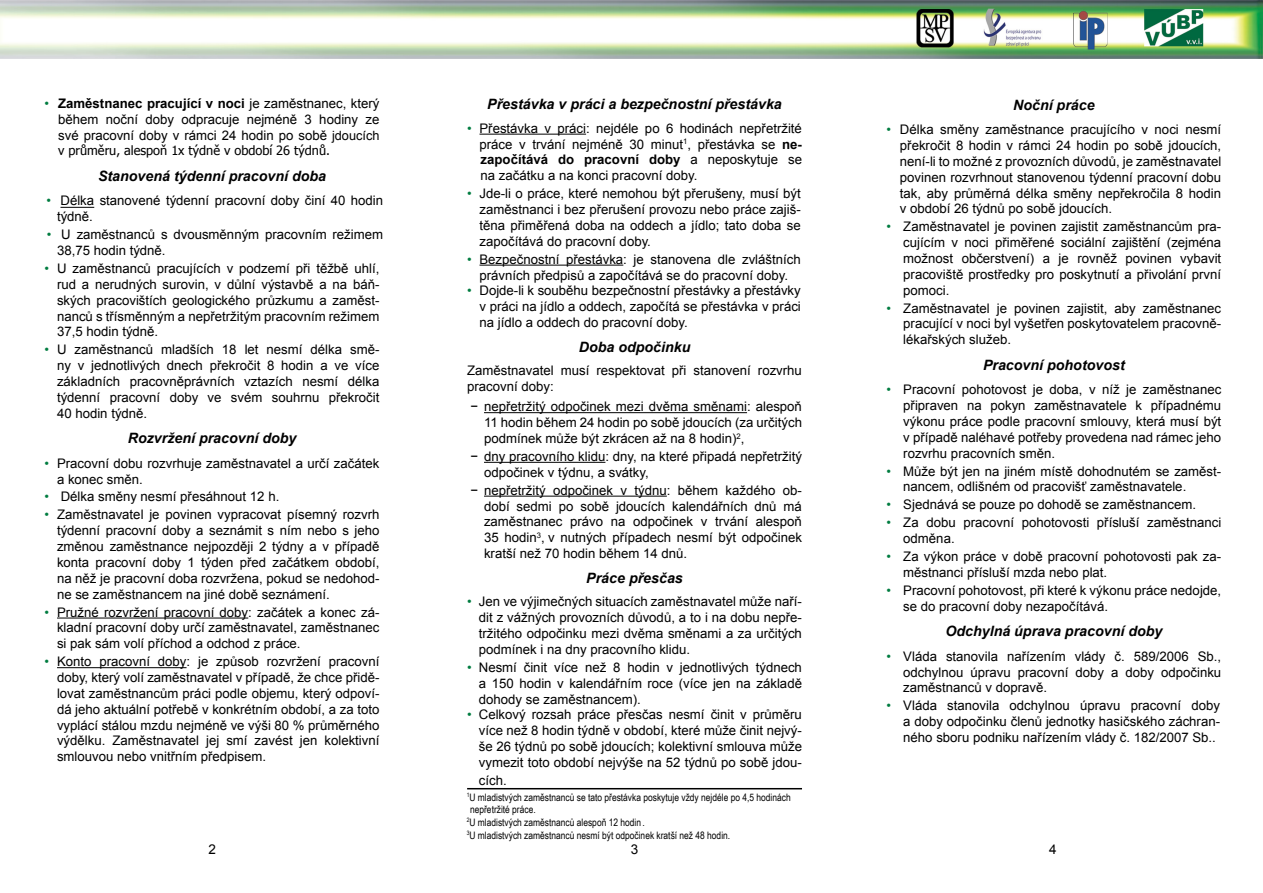
<style>
.page{position:relative;width:1263px;height:893px;background:#fff}
.page>*{position:absolute;margin:0;border:0;box-sizing:border-box;transform-origin:0 0}
.t1{font:italic 700 14.25px "Arial";color:#000}
.t2{font:13.5px "Arial";color:#000}
.t3{font:13.2px/15.9px "Arial";color:#000;text-align:justify}
.t4{font:12.75px "Tahoma";color:#000}
.t5{font:10.35px "Arial Narrow";color:#000}
.s1{color:#007c40}
.s2{font-weight:700}
.s3{font-size:12.75px}
</style>
<div class="page">
<img style="left:0;top:0;width:1263px;height:59px">
<hr style="left:57px;top:617px;width:191px;height:1px;background:#000">
<hr style="left:57px;top:667px;width:130px;height:1px;background:#000">
<hr style="left:61px;top:207px;width:33px;height:1px;background:#000">
<hr style="left:479px;top:134px;width:107px;height:1px;background:#000">
<hr style="left:479px;top:265px;width:144px;height:1px;background:#000">
<hr style="left:484px;top:412px;width:263px;height:1px;background:#000">
<hr style="left:484px;top:462px;width:121px;height:1px;background:#000">
<hr style="left:484px;top:496px;width:183px;height:1px;background:#000">
<hr style="left:467px;top:788px;width:335px;height:1px;background:#000">
<p class="t3" style="left:58px;top:96px;width:323px;text-indent:-14px"><span class="s1">•</span> <span class="s2">Zaměstnanec pracující v noci</span> je zaměstnanec, který během noční doby odpracuje nejméně 3 hodiny ze své pracovní doby v rámci 24 hodin po sobě <span class="s3">jdoucích</span></p>
<p class="t4" style="left:58px;top:142px;width:273px">v průměru, alespoň 1x týdně v období 26 týdnů.</p>
<p class="t1" style="left:98px;top:167px;width:230px">Stanovená týdenní pracovní doba</p>
<p class="t3" style="left:57px;top:193px;width:328px;text-indent:-11px"><span class="s1">•</span> Délka stanovené týdenní pracovní doby činí 40 hodin týdně.</p>
<p class="t3" style="left:57px;top:227px;width:328px;text-indent:-10px"><span class="s1">•</span> U zaměstnanců s dvousměnným pracovním režimem<br>38,75 hodin týdně.</p>
<p class="t3" style="left:57px;top:261px;width:324px;text-indent:-12px"><span class="s1">•</span> U zaměstnanců pracujících v podzemí při těžbě uhlí, rud a nerudných surovin, v důlní výstavbě a na báň&shy;ských pracovištích geologického průzkumu a zaměst&shy;nanců s třísměnným a nepřetržitým pracovním režimem 37,5 hodin týdně.</p>
<p class="t3" style="left:57px;top:342px;width:324px;text-indent:-12px"><span class="s1">•</span> U zaměstnanců mladších 18 let nesmí délka smě&shy;ny v jednotlivých dnech překročit 8 hodin a ve více základních pracovněprávních vztazích nesmí délka týdenní pracovní doby ve svém souhrnu překročit 40 hodin týdně.</p>
<p class="t1" style="left:128px;top:429px;width:170px">Rozvržení pracovní doby</p>
<p class="t3" style="left:57px;top:455px;width:324px;text-indent:-12px"><span class="s1">•</span> Pracovní dobu rozvrhuje zaměstnavatel a určí začátek a konec směn.</p>
<p class="t3" style="left:45px;top:489px;width:236px"><span class="s1">•</span> Délka směny nesmí přesáhnout 12 h.</p>
<p class="t3" style="left:57px;top:507px;width:324px;text-indent:-12px"><span class="s1">•</span> Zaměstnavatel je povinen vypracovat písemný rozvrh týdenní pracovní doby a seznámit s ním nebo s jeho změnou zaměstnance nejpozději 2 týdny a v případě konta pracovní doby 1 týden před začátkem období, na něž je pracovní doba rozvržena, pokud se nedohod&shy;ne se zaměstnancem na jiné době seznámení.</p>
<p class="t3" style="left:57px;top:604px;width:324px;text-indent:-12px"><span class="s1">•</span> Pružné rozvržení pracovní doby: začátek a konec zá&shy;kladní pracovní doby určí zaměstnavatel, zaměstnanec si pak sám volí příchod a odchod z práce.</p>
<p class="t3" style="left:57px;top:654px;width:324px;text-indent:-12px"><span class="s1">•</span> Konto pracovní doby: je způsob rozvržení pracovní doby, který volí zaměstnavatel v případě, že chce přidě&shy;lovat zaměstnancům práci podle objemu, který odpoví&shy;dá jeho aktuální potřebě v konkrétním období, a za toto vyplácí stálou mzdu nejméně ve výši 80 % průměrného výdělku. Zaměstnavatel jej smí zavést jen kolektivní smlouvou nebo vnitřním předpisem.</p>
<p class="t2" style="left:208px;top:840px;width:9px">2</p>
<p class="t1" style="left:487px;top:95px;width:296px">Přestávka v práci a bezpečnostní přestávka</p>
<p class="t3" style="left:479px;top:120px;width:324px;text-indent:-12px"><span class="s1">•</span> Přestávka v práci: nejdéle po 6 hodinách nepřetržité práce v trvání nejméně 30 minut<sup>1</sup>, přestávka se <span class="s2">ne&shy;započítává do pracovní doby</span> a neposkytuje se na začátku a na konci pracovní doby.</p>
<p class="t3" style="left:479px;top:186px;width:323px;text-indent:-12px"><span class="s1">•</span> Jde-li o práce, které nemohou být přerušeny, musí být zaměstnanci i bez přerušení provozu nebo práce zajiš&shy;těna přiměřená doba na oddech a jídlo; tato doba se započítává do pracovní doby.</p>
<p class="t3" style="left:467px;top:251px;width:335px;text-align:center"><span class="s1">•</span> Bezpečnostní přestávka: je stanovena dle zvláštních právních předpisů a započítává se do pracovní doby.</p>
<p class="t3" style="left:479px;top:283px;width:323px;text-indent:-12px"><span class="s1">•</span> Dojde-li k souběhu bezpečnostní přestávky a přestávky v práci na jídlo a oddech, započítá se přestávka v práci na jídlo a oddech do pracovní doby.</p>
<p class="t1" style="left:579px;top:338px;width:113px">Doba odpočinku</p>
<p class="t3" style="left:467px;top:363px;width:336px">Zaměstnavatel musí respektovat při stanovení rozvrhu pracovní doby:</p>
<p class="t3" style="left:484px;top:399px;width:319px;text-indent:-14px">− nepřetržitý odpočinek mezi dvěma směnami: alespoň 11 hodin během 24 hodin po sobě jdoucích (za určitých podmínek může být zkrácen až na 8 hodin)<sup>2</sup>,</p>
<p class="t3" style="left:484px;top:448px;width:319px;text-indent:-14px">− dny pracovního klidu: dny, na které připadá nepřetržitý odpočinek v týdnu, a svátky,</p>
<p class="t3" style="left:484px;top:482px;width:319px;text-indent:-14px">− nepřetržitý odpočinek v týdnu: během každého ob&shy;dobí sedmi po sobě jdoucích kalendářních dnů má zaměstnanec právo na odpočinek v trvání alespoň 35 hodin<sup>3</sup>, v nutných případech nesmí být odpočinek kratší než 70 hodin během 14 dnů.</p>
<p class="t1" style="left:586px;top:569px;width:98px">Práce přesčas</p>
<p class="t3" style="left:479px;top:594px;width:325px;text-indent:-12px"><span class="s1">•</span> Jen ve výjimečných situacích zaměstnavatel může naří&shy;dit z vážných provozních důvodů, a to i na dobu nepře&shy;tržitého odpočinku mezi dvěma směnami a za určitých podmínek i na dny pracovního klidu.</p>
<p class="t3" style="left:479px;top:659px;width:325px;text-indent:-12px"><span class="s1">•</span> Nesmí činit více než 8 hodin v jednotlivých týdnech a 150 hodin v kalendářním roce (více jen na základě dohody se zaměstnancem).</p>
<p class="t3" style="left:479px;top:707px;width:325px;text-indent:-12px"><span class="s1">•</span> Celkový rozsah práce přesčas nesmí činit v průměru více než 8 hodin týdně v období, které může činit nejvý&shy;še 26 týdnů po sobě jdoucích; kolektivní smlouva může vymezit toto období nejvýše na 52 týdnů po sobě jdou-</p>
<p class="t3" style="left:479px;top:772px;width:29px">cích.</p>
<p class="t5" style="left:467px;top:789px;width:326px"><sup>1</sup>U mladistvých zaměstnanců se tato přestávka poskytuje vždy nejdéle po 4,5 hodinách</p>
<p class="t5" style="left:470px;top:802px;width:67px">nepřetržité práce.</p>
<p class="t5" style="left:467px;top:815px;width:180px"><sup>2</sup>U mladistvých zaměstnanců alespoň 12 hodin .</p>
<p class="t5" style="left:467px;top:827px;width:265px"><sup>3</sup>U mladistvých zaměstnanců nesmí být odpočinek kratší než 48 hodin.</p>
<p class="t2" style="left:631px;top:840px;width:9px">3</p>
<p class="t1" style="left:1013px;top:96px;width:83px">Noční práce</p>
<p class="t3" style="left:900px;top:122px;width:323px;text-indent:-14px"><span class="s1">•</span> Délka směny zaměstnance pracujícího v noci nesmí překročit 8 hodin v rámci 24 hodin po sobě jdoucích, není-li to možné z provozních důvodů, je zaměstnavatel povinen rozvrhnout stanovenou týdenní pracovní dobu tak, aby průměrná délka směny nepřekročila 8 hodin v období 26 týdnů po sobě jdoucích.</p>
<p class="t3" style="left:903px;top:219px;width:319px;text-indent:-17px"><span class="s1">•</span> Zaměstnavatel je povinen zajistit zaměstnancům pra&shy;cujícím v noci přiměřené sociální zajištění (zejména možnost občerstvení) a je rovněž povinen vybavit pracoviště prostředky pro poskytnutí a přivolání první pomoci.</p>
<p class="t3" style="left:903px;top:300px;width:319px;text-indent:-17px"><span class="s1">•</span> Zaměstnavatel je povinen zajistit, aby zaměstnanec pracující v noci byl vyšetřen poskytovatelem pracovně&shy;lékařských služeb.</p>
<p class="t1" style="left:983px;top:356px;width:143px">Pracovní pohotovost</p>
<p class="t3" style="left:903px;top:382px;width:319px;text-indent:-17px"><span class="s1">•</span> Pracovní pohotovost je doba, v níž je zaměstnanec připraven na pokyn zaměstnavatele k případnému výkonu práce podle pracovní smlouvy, která musí být v případě naléhavé potřeby provedena nad rámec jeho rozvrhu pracovních směn.</p>
<p class="t3" style="left:903px;top:463px;width:319px;text-indent:-17px"><span class="s1">•</span> Může být jen na jiném místě dohodnutém se zaměst&shy;nancem, odlišném od pracovišť zaměstnavatele.</p>
<p class="t3" style="left:886px;top:497px;width:311px"><span class="s1">•</span> Sjednává se pouze po dohodě se zaměstnancem.</p>
<p class="t3" style="left:903px;top:515px;width:319px;text-indent:-17px"><span class="s1">•</span> Za dobu pracovní pohotovosti přísluší zaměstnanci odměna.</p>
<p class="t3" style="left:903px;top:549px;width:319px;text-indent:-17px"><span class="s1">•</span> Za výkon práce v době pracovní pohotovosti pak za&shy;městnanci přísluší mzda nebo plat.</p>
<p class="t3" style="left:903px;top:583px;width:319px;text-indent:-17px"><span class="s1">•</span> Pracovní pohotovost, při které k výkonu práce nedojde, se do pracovní doby nezapočítává.</p>
<p class="t1" style="left:945px;top:622px;width:218px">Odchylná úprava pracovní doby</p>
<p class="t3" style="left:903px;top:648px;width:319px;text-indent:-17px"><span class="s1">•</span> Vláda stanovila nařízením vlády č. 589/2006 Sb., odchylnou úpravu pracovní doby a doby odpočinku zaměstnanců v dopravě.</p>
<p class="t3" style="left:903px;top:698px;width:318px;text-indent:-17px"><span class="s1">•</span> Vláda stanovila odchylnou úpravu pracovní doby a doby odpočinku členů jednotky hasičského záchran&shy;ného sboru podniku nařízením vlády č. 182/2007 Sb..</p>
<p class="t2" style="left:1049px;top:840px;width:9px">4</p>
</div>
